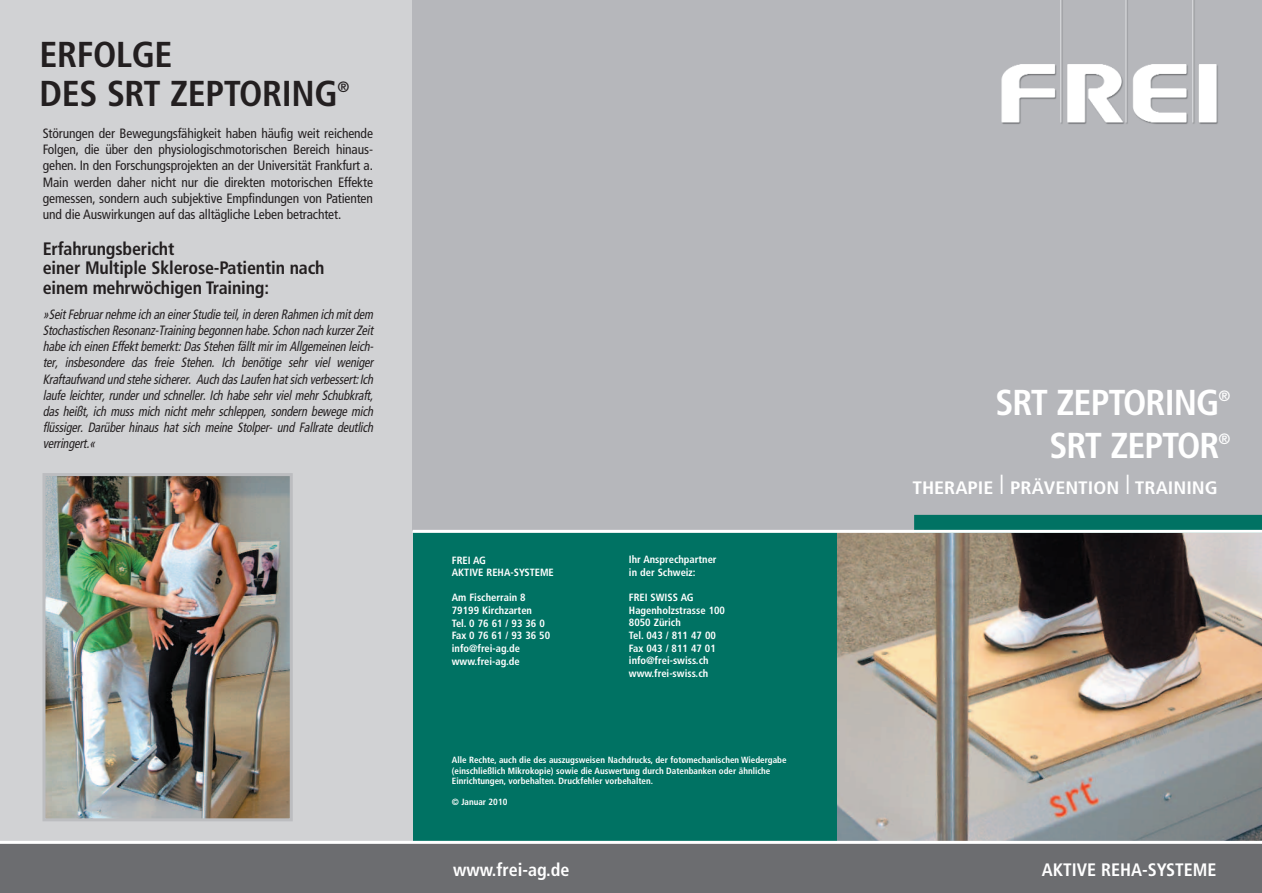
<style>
.page{position:relative;width:1262px;height:893px;background:#fff}
.page>*{position:absolute;margin:0;border:0;box-sizing:border-box;transform-origin:0 0}
.t1{font:700 condensed 36px/39px "Frutiger";letter-spacing:-.01em;color:#231f20}
.t2{font:700 condensed 36px "Frutiger";letter-spacing:-.025em;color:#fff}
.t3{font:700 condensed 18px/19.5px "Frutiger";letter-spacing:-.01em;color:#231f20}
.t4{font:700 condensed 18px "Frutiger";color:#fff}
.t5{font:700 condensed 18px "Frutiger";color:#fff;scale:1.11 1}
.t6{font:700 condensed 15px "Frutiger";color:#fff}
.t7{font:700 condensed 15px "Frutiger";color:#231f20}
.t8{font:italic condensed 13.5px/16.2px "Frutiger";letter-spacing:-.01em;color:#231f20;text-align:justify;scale:.9 1}
.t9{font:condensed 13.5px/16.2px "Frutiger";letter-spacing:-.01em;color:#231f20;text-align:justify}
.t10{font:700 condensed 10.5px/12.6px "Frutiger";color:#fff}
.t11{font:700 condensed 9px/10.5px "Frutiger";color:#fff}
.s1{font-family:"Ford";font-weight:300;font-stretch:normal;font-size:27px}
</style>
<div class="page">
<div style="left:412px;top:446px;width:426px;height:439px;background:#007263"></div>
<img style="left:838px;top:533px;width:423px;height:307px">
<div style="left:0;top:0;width:412px;height:892px;background:#d1d2d4"></div>
<div style="left:412px;top:0;width:849px;height:530px;background:#b6b7bb"></div>
<img style="left:46px;top:477px;width:243px;height:340px">
<div style="left:42px;top:473px;width:251px;height:348px;border:3px solid #bcbdc0"></div>
<div style="left:0;top:843px;width:1261px;height:49px;background:#6c6d70"></div>
<div style="left:914px;top:515px;width:347px;height:18px;background:#007263"></div>
<hr style="left:412px;top:530px;width:849px;height:3px;background:#fff">
<hr style="left:0;top:840px;width:1261px;height:3px;background:#fff">
<h1 class="t1" style="left:40px;top:38px;width:300px">ERFOLGE<br>DES SRT ZEPTORING</h1>
<p class="t7" style="left:337px;top:81px;width:13px">®</p>
<p class="t9" style="left:43px;top:126px;width:332px">Störungen der Bewegungsfähigkeit haben häufig weit reichende Folgen, die über den physiologischmotorischen Bereich hinaus&shy;gehen. In den Forschungsprojekten an der Universität Frankfurt a.<br>Main werden daher nicht nur die direkten motorischen Effekte gemessen, sondern auch subjektive Empfindungen von Patienten und die Auswirkungen auf das alltägliche Leben betrachtet.</p>
<h2 class="t3" style="left:43px;top:240px;width:283px">Erfahrungsbericht<br>einer Multiple Sklerose-Patientin nach einem mehrwöchigen Training:</h2>
<p class="t8" style="left:43px;top:307px;width:371px">»SeitFebruarnehme ich an einerStudie teil,in deren Rahmen ich mitdem Stochastischen Resonanz-Training begonnen habe.Schon nach kurzerZeit habe ich einen Effektbemerkt:DasStehen fälltmirim Allgemeinen leich&shy;ter, insbesondere das freie Stehen. Ich benötige sehr viel weniger Kraftaufwand und stehe sicherer. Auch dasLaufen hatsich verbessert:Ich laufe leichter, runder und schneller. Ich habe sehr viel mehr Schubkraft, das heißt, ich muss mich nicht mehr schleppen, sondern bewege mich flüssiger. Darüber hinaus hat sich meine Stolper- und Fallrate deutlich verringert.«</p>
<p class="t10" style="left:452px;top:554px;width:103px">FREI AG<br>AKTIVE REHA-SYSTEME</p>
<p class="t10" style="left:452px;top:592px;width:100px">Am Fischerrain 8<br>79199 Kirchzarten<br>Tel. 0 76 61 / 93 36 0<br>Fax 0 76 61 / 93 36 50 info@frei-ag.de www.frei-ag.de</p>
<p class="t10" style="left:629px;top:554px;width:89px">Ihr Ansprechpartner in der Schweiz:</p>
<p class="t10" style="left:629px;top:592px;width:98px">FREI SWISS AG<br>Hagenholzstrasse 100<br>8050 Zürich<br>Tel. 043 / 811 47 00<br>Fax 043 / 811 47 01 info@frei-swiss.ch www.frei-swiss.ch</p>
<p class="t11" style="left:452px;top:755px;width:336px">Alle Rechte, auch die des auszugsweisen Nachdrucks, der fotomechanischen Wiedergabe (einschließlich Mikrokopie) sowie die Auswertung durch Datenbanken oder ähnliche<br>Einrichtungen, vorbehalten. Druckfehler vorbehalten.</p>
<p class="t11" style="left:452px;top:797px;width:57px">© Januar 2010</p>
<h1 class="t2" style="left:995px;top:388px;width:225px">SRT ZEPTORING</h1>
<p class="t6" style="left:1218px;top:390px;width:13px">®</p>
<h1 class="t2" style="left:1049px;top:431px;width:172px">SRT ZEPTOR</h1>
<p class="t6" style="left:1218px;top:433px;width:13px">®</p>
<h2 class="t5" style="left:912px;top:481px;width:277px">THERAPIE <span class="s1">I</span> PRÄVENTION <span class="s1">I</span> TRAINING</h2>
<h2 class="t4" style="left:453px;top:862px;width:118px">www.frei-ag.de</h2>
<h2 class="t4" style="left:1041px;top:862px;width:176px">AKTIVE REHA-SYSTEME</h2>
</div>
